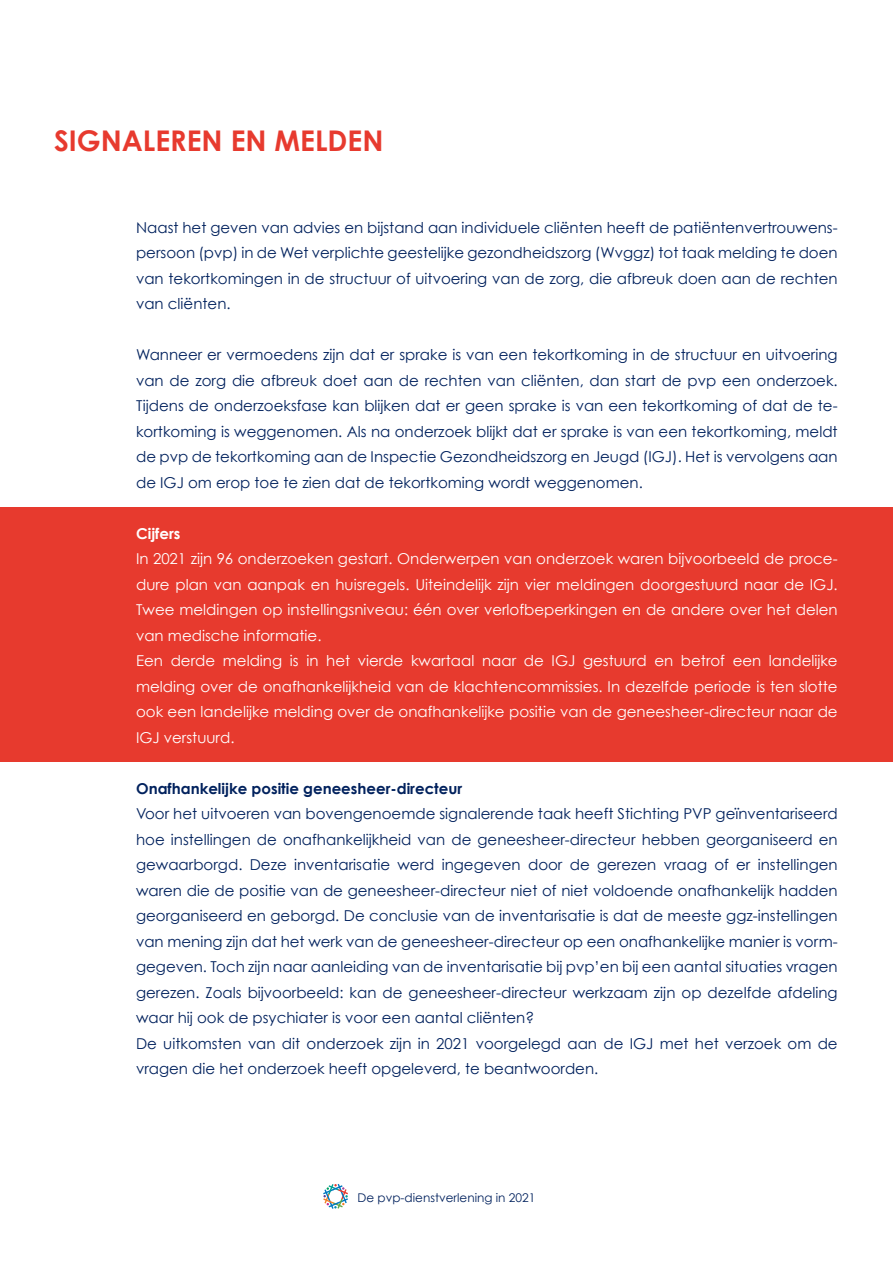
<style>
.page{position:relative;width:893px;height:1263px;background:#fff}
.page>*{position:absolute;margin:0;border:0;box-sizing:border-box;transform-origin:0 0}
.Kop2{font:700 28.5px "Century Gothic";color:#e73a2e}
.Platte_tekst{font:15px/25.5px "Century Gothic";color:#00215d;text-align:justify}
.Platte_tekst-2{font:15px/25.5px "Century Gothic";color:#fff;text-align:justify}
.Platte_tekst-3{font:700 15px "Century Gothic";color:#00215d}
.Platte_tekst-4{font:700 15px "Century Gothic";color:#fff}
.t1{font:12px "Century Gothic";color:#00215d}
</style>
<div class="page">
<svg style="left:323px;top:1184px;width:25px;height:25px"></svg>
<div style="left:0;top:507px;width:893px;height:254px;background:#e73a2e"></div>
<p class="Kop2" style="left:54px;top:123px;width:331px">SIGNALEREN EN MELDEN</p>
<p class="Platte_tekst" style="left:136px;top:214px;width:703px">Naast het geven van advies en bijstand aan individuele cliënten heeft de patiëntenvertrouwens&shy;persoon (pvp) in de Wet verplichte geestelijke gezondheidszorg (Wvggz) tot taak melding te doen van tekortkomingen in de structuur of uitvoering van de zorg, die afbreuk doen aan de rechten van cliënten.</p>
<p class="Platte_tekst" style="left:136px;top:342px;width:703px">Wanneer er vermoedens zijn dat er sprake is van een tekortkoming in de structuur en uitvoering van de zorg die afbreuk doet aan de rechten van cliënten, dan start de pvp een onderzoek.<br>Tijdens de onderzoeksfase kan blijken dat er geen sprake is van een tekortkoming of dat de te&shy;kortkoming is weggenomen. Als na onderzoek blijkt dat er sprake is van een tekortkoming, meldt de pvp de tekortkoming aan de Inspectie Gezondheidszorg en Jeugd (IGJ). Het is vervolgens aan de IGJ om erop toe te zien dat de tekortkoming wordt weggenomen.</p>
<p class="Platte_tekst-4" style="left:136px;top:524px;width:46px">Cijfers</p>
<p class="Platte_tekst-2" style="left:136px;top:546px;width:703px">In 2021 zijn 96 onderzoeken gestart. Onderwerpen van onderzoek waren bijvoorbeeld de proce&shy;dure plan van aanpak en huisregels. Uiteindelijk zijn vier meldingen doorgestuurd naar de IGJ.<br>Twee meldingen op instellingsniveau: één over verlofbeperkingen en de andere over het delen van medische informatie.</p>
<p class="Platte_tekst-2" style="left:136px;top:648px;width:703px">Een derde melding is in het vierde kwartaal naar de IGJ gestuurd en betrof een landelijke melding over de onafhankelijkheid van de klachtencommissies. In dezelfde periode is ten slotte ook een landelijke melding over de onafhankelijke positie van de geneesheer-directeur naar de IGJ verstuurd.</p>
<p class="Platte_tekst-3" style="left:136px;top:779px;width:328px">Onafhankelijke positie geneesheer-directeur</p>
<p class="Platte_tekst" style="left:136px;top:801px;width:703px">Voor het uitvoeren van bovengenoemde signalerende taak heeft Stichting PVP geïnventariseerd hoe instellingen de onafhankelijkheid van de geneesheer-directeur hebben georganiseerd en gewaarborgd. Deze inventarisatie werd ingegeven door de gerezen vraag of er instellingen waren die de positie van de geneesheer-directeur niet of niet voldoende onafhankelijk hadden georganiseerd en geborgd. De conclusie van de inventarisatie is dat de meeste ggz-instellingen van mening zijn dat het werk van de geneesheer-directeur op een onafhankelijke manier is vorm&shy;gegeven. Toch zijn naar aanleiding van de inventarisatie bij pvp’en bij een aantal situaties vragen gerezen. Zoals bijvoorbeeld: kan de geneesheer-directeur werkzaam zijn op dezelfde afdeling waar hij ook de psychiater is voor een aantal cliënten?</p>
<p class="Platte_tekst" style="left:136px;top:1030px;width:703px">De uitkomsten van dit onderzoek zijn in 2021 voorgelegd aan de IGJ met het verzoek om de vragen die het onderzoek heeft opgeleverd, te beantwoorden.</p>
<p class="t1" style="left:358px;top:1190px;width:179px">De pvp-dienstverlening in 2021</p>
</div>
